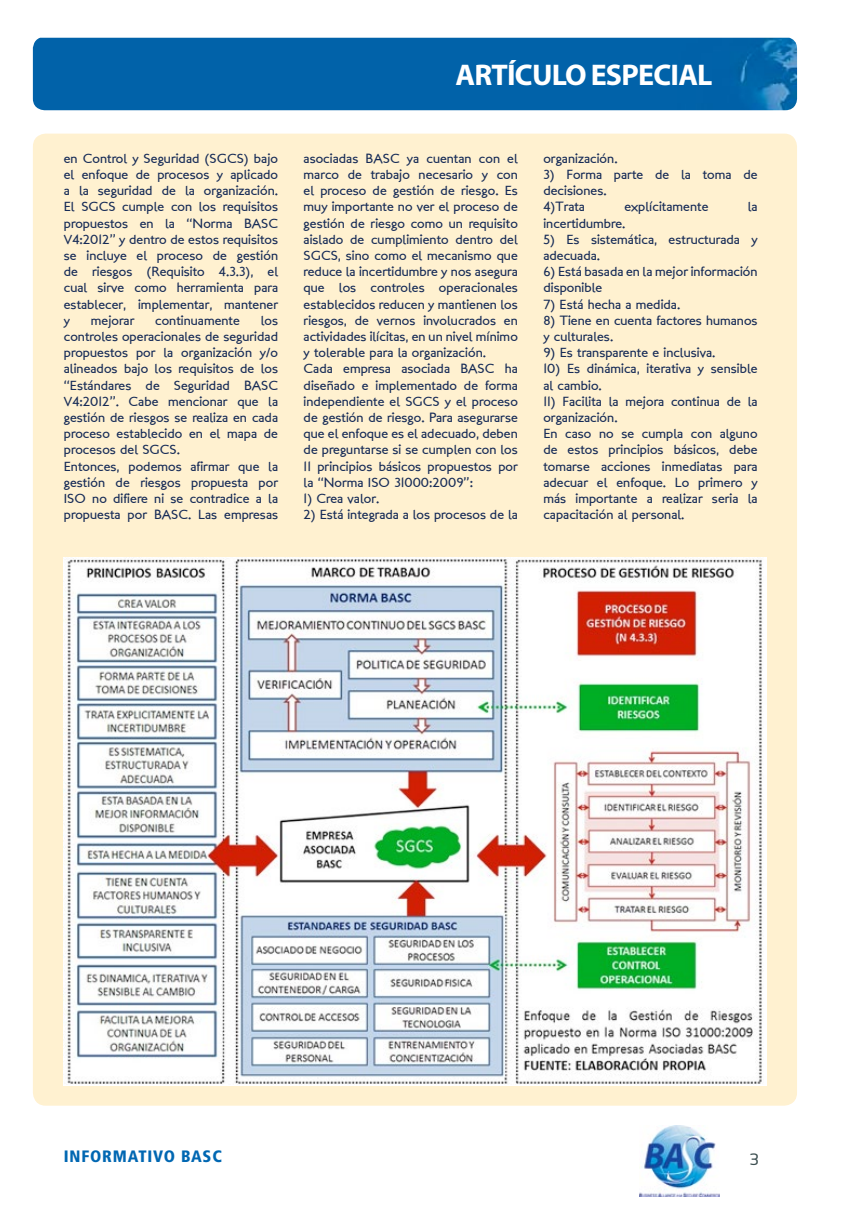
<style>
.page{position:relative;width:864px;height:1212px;background:#fff}
.page>*{position:absolute;margin:0;border:0;box-sizing:border-box;transform-origin:0 0}
.t1{font:700 30px "Myriad Pro";letter-spacing:-.025em;color:#fff}
.t2{font:900 condensed 16.5px "Frutiger LT Std";letter-spacing:.05em;color:#0067b2}
.t3{font:16.5px "Sansation";color:#3e5052}
.t4{font:13.5px/16.2px "London Between";letter-spacing:.005em;color:#162b57}
</style>
<div class="page">
<img style="left:639px;top:1126px;width:80px;height:70px">
<div style="left:33px;top:134px;width:763px;height:972px;background:#fff1d0;border-radius:13px"></div>
<div style="left:33px;top:38px;width:763px;height:72px;background:#0162a9"></div>
<img style="left:64px;top:558px;width:701px;height:527px">
<h1 class="t1" style="left:455px;top:55px;width:258px">ARTÍCULO ESPECIAL</h1>
<p class="t4" style="left:64px;top:150px;width:216px;text-align:justify">en Control y Seguridad (SGCS) bajo el enfoque de procesos y aplicado a la seguridad de la organización.<br>El SGCS cumple con los requisitos propuestos en la “Norma BASC V4:2012” y dentro de estos requisitos se incluye el proceso de gestión de riesgos (Requisito 4.3.3), el cual sirve como herramienta para establecer, implementar, mantener y</p>
<p class="t4" style="left:91px;top:312px;width:45px">mejorar</p>
<p class="t4" style="left:155px;top:312px;width:86px">continuamente</p>
<p class="t4" style="left:64px;top:312px;width:216px;text-indent:197px">los controles operacionales de seguridad propuestos por la organización y/o alineados bajo los requisitos de los “Estándares de Seguridad BASC<br>V4:2012”. Cabe mencionar que la gestión de riesgos se realiza en cada proceso establecido en el mapa de procesos del SGCS.<br>Entonces, podemos afirmar que la gestión de riesgos propuesta por<br>ISO no difiere ni se contradice a la propuesta por BASC. Las empresas</p>
<p class="t4" style="left:303px;top:150px;width:216px">asociadas BASC ya cuentan con el marco de trabajo necesario y con el proceso de gestión de riesgo. Es muy importante no ver el proceso de gestión de riesgo como un requisito aislado de cumplimiento dentro del SGCS, sino como el mecanismo que reduce la incertidumbre y nos asegura que los controles operacionales establecidos reducen y mantienen los riesgos, de vernos involucrados en actividades ilícitas, en un nivel mínimo y tolerable para la organización.<br>Cada empresa asociada BASC ha diseñado e implementado de forma independiente el SGCS y el proceso de gestión de riesgo. Para asegurarse que el enfoque es el adecuado, deben de preguntarse si se cumplen con los 11 principios básicos propuestos por la “Norma ISO 31000:2009”:</p>
<p class="t4" style="left:303px;top:490px;width:77px">1) Crea valor.</p>
<p class="t4" style="left:303px;top:507px;width:216px">2) Está integrada a los procesos de la</p>
<p class="t4" style="left:543px;top:150px;width:76px">organización.</p>
<p class="t4" style="left:543px;top:166px;width:216px">3) Forma parte de la toma de decisiones.<br>4)Trata</p>
<p class="t4" style="left:624px;top:199px;width:85px">explícitamente</p>
<p class="t4" style="left:747px;top:199px;width:11px">la</p>
<p class="t4" style="left:543px;top:215px;width:83px">incertidumbre.</p>
<p class="t4" style="left:543px;top:231px;width:216px">5) Es sistemática, estructurada y adecuada.</p>
<p class="t4" style="left:543px;top:264px;width:216px">6) Está basada en la mejor información disponible</p>
<p class="t4" style="left:543px;top:296px;width:138px">7) Está hecha a medida.</p>
<p class="t4" style="left:543px;top:312px;width:216px">8) Tiene en cuenta factores humanos y culturales.</p>
<p class="t4" style="left:543px;top:345px;width:173px">9) Es transparente e inclusiva.</p>
<p class="t4" style="left:543px;top:361px;width:216px">10) Es dinámica, iterativa y sensible al cambio.</p>
<p class="t4" style="left:543px;top:393px;width:216px">11) Facilita la mejora continua de la organización.<br>En caso no se cumpla con alguno de estos principios básicos, debe tomarse acciones inmediatas para adecuar el enfoque. Lo primero y más importante a realizar seria la capacitación al personal.</p>
<p class="t2" style="left:64px;top:1146px;width:159px">INFORMATIVO BASC</p>
<p class="t3" style="left:749px;top:1149px;width:11px">3</p>
</div>
